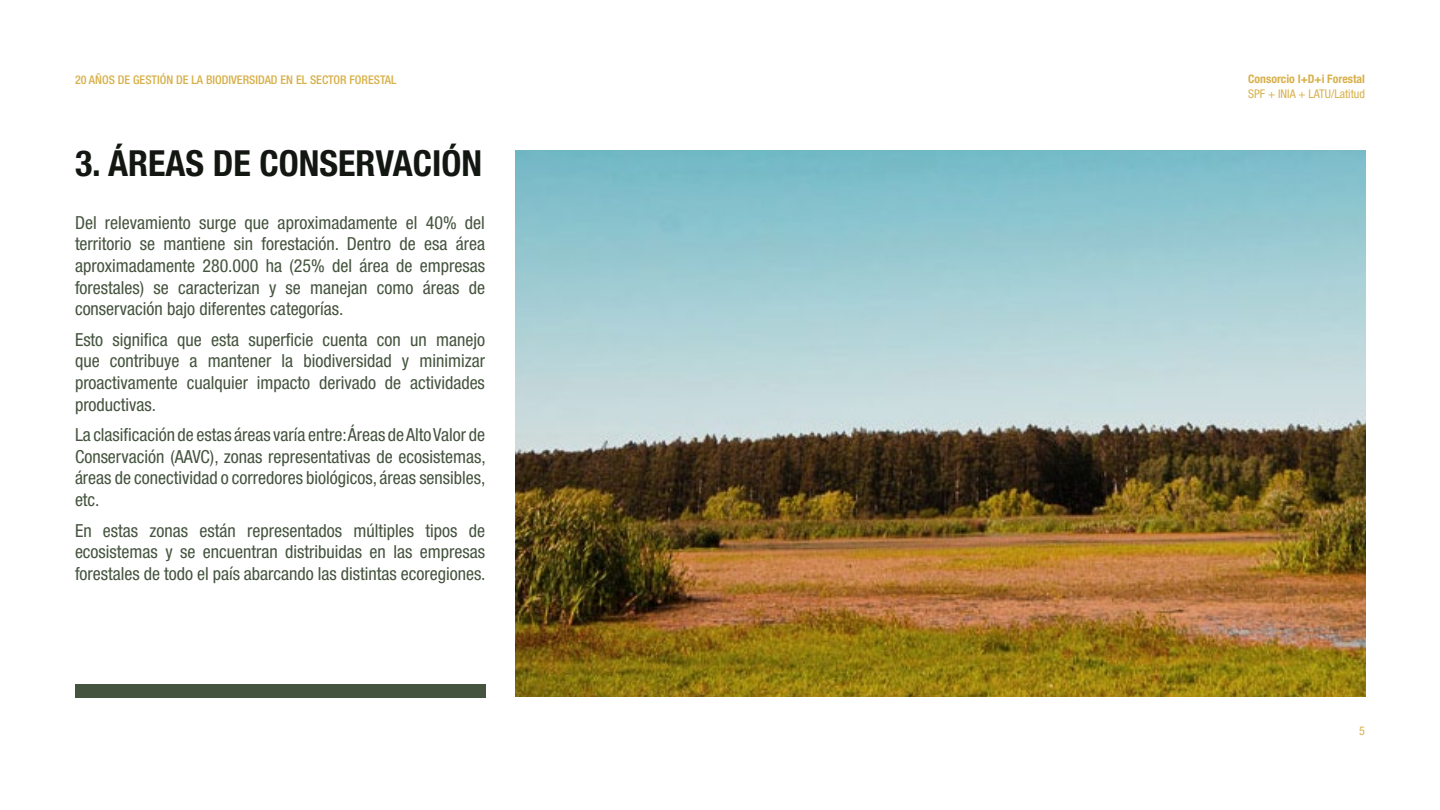
<style>
.page{position:relative;width:1440px;height:810px;background:#fff}
.page>*{position:absolute;margin:0;border:0;box-sizing:border-box;transform-origin:0 0}
.t1{font:700 condensed 36px "Helvetica Neue LT Pro";color:#131711}
.t2{font:condensed 18px/21.6px "Helvetica Neue LT Pro";color:#45543f;text-align:justify}
.t3{font:500 condensed 12px "Helvetica Neue LT Pro";color:#d7b049}
.t4{font:condensed 12px "Helvetica Neue LT Pro";color:#d7b049}
.t5{font:700 condensed 11.77px "Helvetica Neue LT Pro";color:#d7b049}
</style>
<div class="page">
<img style="left:515px;top:150px;width:851px;height:547px">
<div style="left:75px;top:684px;width:410px;height:14px;background:#45543f"></div>
<p class="t3" style="left:75px;top:72px;width:323px">20 AÑOS DE GESTIÓN DE LA BIODIVERSIDAD EN EL SECTOR FORESTAL</p>
<h1 class="t1" style="left:75px;top:141px;width:409px">3. ÁREAS DE CONSERVACIÓN</h1>
<p class="t2" style="left:75px;top:212px;width:412px">Del relevamiento surge que aproximadamente el 40% del territorio se mantiene sin forestación. Dentro de esa área aproximadamente 280.000 ha (25% del área de empresas forestales) se caracterizan y se manejan como áreas de conservación bajo diferentes categorías.</p>
<p class="t2" style="left:75px;top:329px;width:412px">Esto significa que esta superficie cuenta con un manejo que contribuye a mantener la biodiversidad y minimizar proactivamente cualquier impacto derivado de actividades productivas.</p>
<p class="t2" style="left:75px;top:424px;width:412px">La clasificación de estas áreas varía entre: Áreas de Alto Valor de Conservación (AAVC), zonas representativas de ecosistemas, áreas de conectividad o corredores biológicos, áreas sensibles, etc.</p>
<p class="t2" style="left:75px;top:519px;width:412px">En estas zonas están representados múltiples tipos de ecosistemas y se encuentran distribuidas en las empresas forestales de todo el país abarcando las distintas ecoregiones.</p>
<p class="t5" style="left:1248px;top:72px;width:118px">Consorcio I+D+i Forestal</p>
<p class="t4" style="left:1248px;top:87px;width:118px">SPF + INIA + LATU/Latitud</p>
<p class="t4" style="left:1359px;top:724px;width:7px">5</p>
</div>
